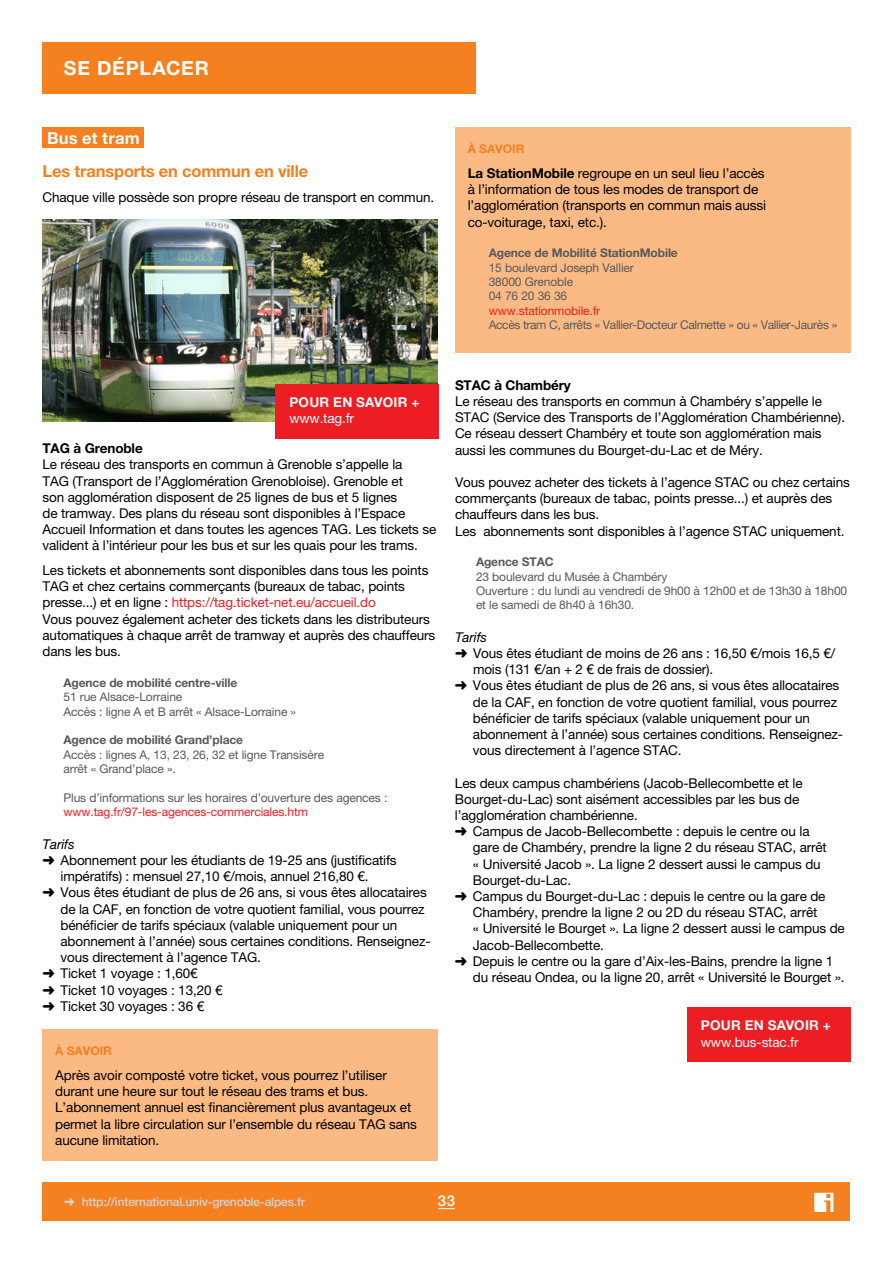
<style>
.page{position:relative;width:893px;height:1263px;background:#fff}
.page>*{position:absolute;margin:0;border:0;box-sizing:border-box;transform-origin:0 0}
.t1{font:700 19.5px "Helvetica Neue LT Pro";letter-spacing:.045em;color:#fff}
.t2{font:700 16.5px "Helvetica Neue LT Pro";letter-spacing:-.01em;color:#f58020}
.t3{font:700 16.5px "Helvetica Neue LT Pro";letter-spacing:.01em;color:#fff}
.t4{font:500 15px "Helvetica Neue LT Pro";color:#fff}
.t5{font:13.5px/16.2px "Helvetica Neue LT Pro";letter-spacing:-.01em;color:#000}
.t6{font:700 13.5px "Helvetica Neue LT Pro";letter-spacing:.02em;color:#fff}
.t7{font:700 13.5px "Helvetica Neue LT Pro";letter-spacing:-.01em;color:#000}
.t8{font:13.5px "Helvetica Neue LT Pro";letter-spacing:-.01em;color:#fff}
.t9{font:italic 13.5px "Helvetica Neue LT Pro";letter-spacing:-.01em;color:#000}
.t10{font:12px/14.4px "Helvetica Neue LT Pro";letter-spacing:-.01em;color:#58595b}
.t11{font:700 12px "Helvetica Neue LT Pro";letter-spacing:-.01em;color:#58595b}
.t12{font:12px "Helvetica Neue LT Pro";letter-spacing:-.01em;color:#ed1d24}
.t13{font:12px "Helvetica Neue LT Pro";letter-spacing:-.03em;color:#58595b}
.t14{font:500 12px "Helvetica Neue LT Pro";letter-spacing:-.01em;color:#d1d3d4}
.t15{font:700 12px "Helvetica Neue LT Pro";color:#f58020}
.s1{font-weight:700}
.s2{color:#ed1d24}
</style>
<div class="page">
<div style="left:43px;top:43px;width:433px;height:51px;background:#f58020"></div>
<div style="left:43px;top:1182px;width:807px;height:38px;background:#f58020"></div>
<svg style="left:438px;top:1208px;width:17px;height:1px"></svg>
<svg style="left:814px;top:1193px;width:19px;height:19px"></svg>
<div style="left:43px;top:128px;width:101px;height:20px;background:#f58020"></div>
<div style="left:43px;top:1030px;width:395px;height:131px;background:#fbba84"></div>
<div style="left:687px;top:1007px;width:163px;height:55px;background:#ed1d24"></div>
<img style="left:43px;top:220px;width:395px;height:201px">
<div style="left:276px;top:384px;width:163px;height:54px;background:#ed1d24"></div>
<div style="left:455px;top:128px;width:395px;height:225px;background:#fbba84"></div>
<h1 class="t1" style="left:64px;top:56px;width:147px">SE DÉPLACER</h1>
<p class="t3" style="left:47px;top:128px;width:94px">Bus et tram</p>
<p class="t2" style="left:43px;top:161px;width:267px">Les transports en commun en ville</p>
<p class="t5" style="left:43px;top:189px;width:393px">Chaque ville possède son propre réseau de transport en commun.</p>
<p class="t15" style="left:468px;top:141px;width:58px">À SAVOIR</p>
<p class="t5" style="left:468px;top:165px;width:300px"><span class="s1">La StationMobile</span> regroupe en un seul lieu l’accès à l’information de tous les modes de transport de l’agglomération (transports en commun mais aussi co-voiturage, taxi, etc.).</p>
<p class="t11" style="left:489px;top:245px;width:191px">Agence de Mobilité StationMobile</p>
<p class="t10" style="left:489px;top:260px;width:147px">15 boulevard Joseph Vallier<br>38000 Grenoble<br>04 76 20 36 36</p>
<p class="t12" style="left:489px;top:303px;width:113px">www.stationmobile.fr</p>
<p class="t13" style="left:489px;top:318px;width:350px">Accès tram C, arrêts « Vallier-Docteur Calmette » ou « Vallier-Jaurès »</p>
<p class="t6" style="left:289px;top:394px;width:132px">POUR EN SAVOIR +</p>
<p class="t8" style="left:289px;top:410px;width:66px">www.tag.fr</p>
<p class="t7" style="left:43px;top:440px;width:102px">TAG à Grenoble</p>
<p class="t5" style="left:43px;top:456px;width:395px">Le réseau des transports en commun à Grenoble s’appelle la<br>TAG (Transport de l’Agglomération Grenobloise). Grenoble et<br>son agglomération disposent de 25 lignes de bus et 5 lignes<br>de tramway. Des plans du réseau sont disponibles à l’Espace Accueil Information et dans toutes les agences TAG. Les tickets se valident à l’intérieur pour les bus et sur les quais pour les trams.</p>
<p class="t5" style="left:43px;top:562px;width:394px">Les tickets et abonnements sont disponibles dans tous les points TAG et chez certains commerçants (bureaux de tabac, points presse...) et en ligne : <span class="s2">https://tag.ticket-net.eu/accueil.do<br></span>Vous pouvez également acheter des tickets dans les distributeurs automatiques à chaque arrêt de tramway et auprès des chauffeurs dans les bus.</p>
<p class="t11" style="left:64px;top:675px;width:175px">Agence de mobilité centre-ville</p>
<p class="t10" style="left:64px;top:689px;width:234px">51 rue Alsace-Lorraine<br>Accès : ligne A et B arrêt « Alsace-Lorraine »</p>
<p class="t11" style="left:64px;top:733px;width:181px">Agence de mobilité Grand’place</p>
<p class="t10" style="left:64px;top:747px;width:262px">Accès : lignes A, 13, 23, 26, 32 et ligne Transisère arrêt « Grand’place ».</p>
<p class="t10" style="left:64px;top:790px;width:325px">Plus d’informations sur les horaires d’ouverture des agences :</p>
<p class="t12" style="left:64px;top:805px;width:246px">www.tag.fr/97-les-agences-commerciales.htm</p>
<p class="t9" style="left:43px;top:836px;width:34px">Tarifs</p>
<p class="t5" style="left:43px;top:852px;width:356px">➜ Abonnement pour les étudiants de 19-25 ans (justificatifs</p>
<p class="t5" style="left:61px;top:868px;width:310px">impératifs) : mensuel 27,10 €/mois, annuel 216,80 €.</p>
<p class="t5" style="left:43px;top:884px;width:386px">➜ Vous êtes étudiant de plus de 26 ans, si vous êtes allocataires</p>
<p class="t5" style="left:61px;top:900px;width:366px">de la CAF, en fonction de votre quotient familial, vous pourrez</p>
<p class="t5" style="left:61px;top:917px;width:338px">bénéficier de tarifs spéciaux (valable uniquement pour un</p>
<p class="t5" style="left:61px;top:933px;width:372px">abonnement à l’année) sous certaines conditions. Renseignez-</p>
<p class="t5" style="left:61px;top:949px;width:202px">vous directement à l’agence TAG.</p>
<p class="t5" style="left:42px;top:965px;width:157px">➜ Ticket 1 voyage : 1,60€</p>
<p class="t5" style="left:42px;top:981px;width:182px">➜ Ticket 10 voyages : 13,20 €</p>
<p class="t5" style="left:42px;top:998px;width:163px">➜ Ticket 30 voyages : 36 €</p>
<p class="t15" style="left:55px;top:1043px;width:58px">À SAVOIR</p>
<p class="t5" style="left:55px;top:1067px;width:363px">Après avoir composté votre ticket, vous pourrez l’utiliser durant une heure sur tout le réseau des trams et bus.<br>L’abonnement annuel est financièrement plus avantageux et permet la libre circulation sur l’ensemble du réseau TAG sans aucune limitation.</p>
<p class="t7" style="left:455px;top:376px;width:117px">STAC à Chambéry</p>
<p class="t5" style="left:455px;top:393px;width:392px">Le réseau des transports en commun à Chambéry s’appelle le STAC (Service des Transports de l’Agglomération Chambérienne).<br>Ce réseau dessert Chambéry et toute son agglomération mais aussi les communes du Bourget-du-Lac et de Méry.</p>
<p class="t5" style="left:455px;top:474px;width:396px">Vous pouvez acheter des tickets à l’agence STAC ou chez certains commerçants (bureaux de tabac, points presse...) et auprès des chauffeurs dans les bus.<br>Les abonnements sont disponibles à l’agence STAC uniquement.</p>
<p class="t11" style="left:476px;top:554px;width:79px">Agence STAC</p>
<p class="t10" style="left:476px;top:569px;width:373px">23 boulevard du Musée à Chambéry<br>Ouverture : du lundi au vendredi de 9h00 à 12h00 et de 13h30 à 18h00 et le samedi de 8h40 à 16h30.</p>
<p class="t9" style="left:455px;top:629px;width:34px">Tarifs</p>
<p class="t5" style="left:455px;top:645px;width:382px">➜ Vous êtes étudiant de moins de 26 ans : 16,50 €/mois 16,5 €/</p>
<p class="t5" style="left:473px;top:661px;width:242px">mois (131 €/an + 2 € de frais de dossier).</p>
<p class="t5" style="left:455px;top:677px;width:386px">➜ Vous êtes étudiant de plus de 26 ans, si vous êtes allocataires</p>
<p class="t5" style="left:473px;top:693px;width:366px">de la CAF, en fonction de votre quotient familial, vous pourrez</p>
<p class="t5" style="left:473px;top:710px;width:338px">bénéficier de tarifs spéciaux (valable uniquement pour un</p>
<p class="t5" style="left:473px;top:726px;width:372px">abonnement à l’année) sous certaines conditions. Renseignez-</p>
<p class="t5" style="left:473px;top:742px;width:210px">vous directement à l’agence STAC.</p>
<p class="t5" style="left:455px;top:774px;width:349px">Les deux campus chambériens (Jacob-Bellecombette et le</p>
<p class="t5" style="left:455px;top:791px;width:346px">Bourget-du-Lac) sont aisément accessibles par les bus de</p>
<p class="t5" style="left:455px;top:807px;width:184px">l’agglomération chambérienne.</p>
<p class="t5" style="left:455px;top:823px;width:356px">➜ Campus de Jacob-Bellecombette : depuis le centre ou la</p>
<p class="t5" style="left:473px;top:839px;width:355px">gare de Chambéry, prendre la ligne 2 du réseau STAC, arrêt</p>
<p class="t5" style="left:473px;top:855px;width:349px">« Université Jacob ». La ligne 2 dessert aussi le campus du</p>
<p class="t5" style="left:473px;top:872px;width:100px">Bourget-du-Lac.</p>
<p class="t5" style="left:455px;top:888px;width:372px">➜ Campus du Bourget-du-Lac : depuis le centre ou la gare de</p>
<p class="t5" style="left:473px;top:904px;width:346px">Chambéry, prendre la ligne 2 ou 2D du réseau STAC, arrêt</p>
<p class="t5" style="left:473px;top:920px;width:373px">« Université le Bourget ». La ligne 2 dessert aussi le campus de</p>
<p class="t5" style="left:473px;top:936px;width:132px">Jacob-Bellecombette.</p>
<p class="t5" style="left:455px;top:953px;width:380px">➜ Depuis le centre ou la gare d’Aix-les-Bains, prendre la ligne 1</p>
<p class="t5" style="left:473px;top:969px;width:373px">du réseau Ondea, ou la ligne 20, arrêt « Université le Bourget ».</p>
<p class="t6" style="left:701px;top:1017px;width:132px">POUR EN SAVOIR +</p>
<p class="t8" style="left:701px;top:1034px;width:99px">www.bus-stac.fr</p>
<p class="t14" style="left:64px;top:1194px;width:243px">➜ http://international.univ-grenoble-alpes.fr</p>
<p class="t4" style="left:438px;top:1192px;width:19px">33</p>
</div>
